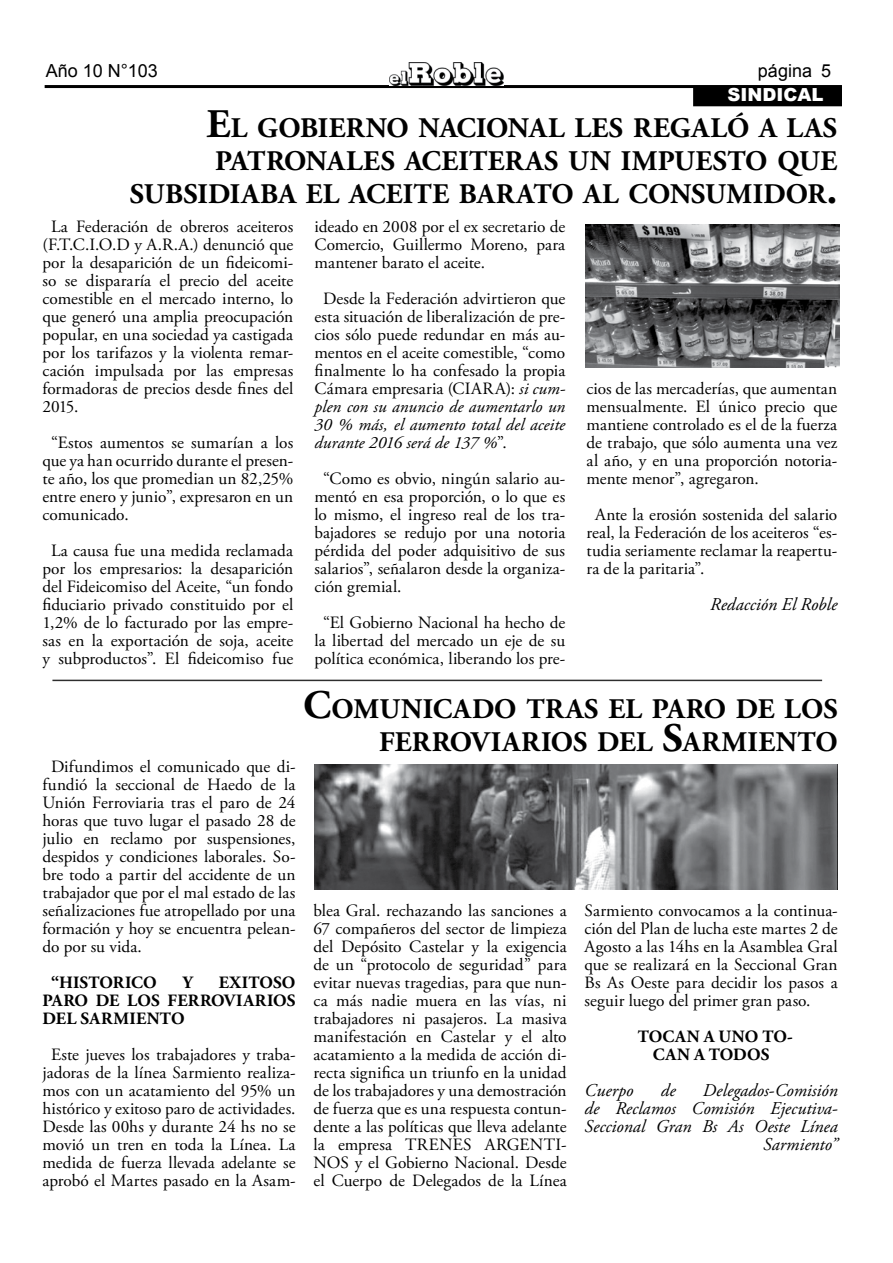
<style>
.page{position:relative;width:893px;height:1263px;background:#fff}
.page>*{position:absolute;margin:0;border:0;box-sizing:border-box;transform-origin:0 0}
.t1{font:700 28.35px/33px "Adobe Garamond Pro";letter-spacing:.01em;color:#000;text-align:right}
.t2{font:italic 18px/18px "Adobe Garamond Pro";color:#000;text-align:right}
.t3{font:18px "Arial";color:#000}
.t4{font:900 18px "Arial";color:#fff}
.t5{font:17.25px/18px "Adobe Garamond Pro";color:#000;text-align:justify}
.t6{font:700 17.25px/18px "Adobe Garamond Pro";letter-spacing:.01em;color:#000;text-align:justify}
.s1{font-size:40.5px}
.s2{font-style:italic}
</style>
<div class="page">
<hr style="left:45px;top:85px;width:797px;height:3px;background:#000">
<div style="left:694px;top:87px;width:147px;height:19px;background:#000"></div>
<img style="left:389px;top:62px;width:115px;height:23px">
<hr style="left:52px;top:680px;width:770px;height:1px;background:#000">
<img style="left:315px;top:764px;width:523px;height:125px">
<img style="left:585px;top:224px;width:254px;height:143px">
<p class="t3" style="left:46px;top:59px;width:114px">Año 10 N°103</p>
<p class="t3" style="left:758px;top:59px;width:75px">página 5</p>
<p class="t4" style="left:728px;top:81px;width:98px">SINDICAL</p>
<h1 class="t1" style="left:130px;top:112px;width:709px"><span class="s1">E</span>L GOBIERNO NACIONAL LES REGALÓ A LAS<br>PATRONALES ACEITERAS UN IMPUESTO QUE<br>SUBSIDIABA EL ACEITE BARATO AL CONSUMIDOR<span class="s1">.</span></h1>
<p class="t5" style="left:43px;top:218px;width:252px;text-indent:9px">La Federación de obreros aceiteros (F.T.C.I.O.D y A.R.A.) denunció que por la desaparición de un fideicomi&shy;so se dispararía el precio del aceite comestible en el mercado interno, lo que generó una amplia preocupación popular, en una sociedad ya castigada por los tarifazos y la violenta remar&shy;cación impulsada por las empresas formadoras de precios desde fines del 2015.</p>
<p class="t5" style="left:43px;top:434px;width:252px;text-indent:9px">“Estos aumentos se sumarían a los que ya han ocurrido durante el presen&shy;te año, los que promedian un 82,25% entre enero y junio”, expresaron en un comunicado.</p>
<p class="t5" style="left:43px;top:542px;width:252px;text-align:center">La causa fue una medida reclamada por los empresarios: la desaparición del Fideicomiso del Aceite, “un fondo fiduciario privado constituido por el 1,2% de lo facturado por las empre&shy;sas en la exportación de soja, aceite y subproductos”. El fideicomiso fue</p>
<p class="t5" style="left:315px;top:218px;width:252px">ideado en 2008 por el ex secretario de Comercio, Guillermo Moreno, para mantener barato el aceite.</p>
<p class="t5" style="left:315px;top:290px;width:252px;text-indent:9px">Desde la Federación advirtieron que esta situación de liberalización de pre&shy;cios sólo puede redundar en más au&shy;mentos en el aceite comestible, “como finalmente lo ha confesado la propia Cámara empresaria (CIARA): <span class="s2">si cum&shy;plen con su anuncio de aumentarlo un 30 % más, el aumento total del aceite durante 2016 será de 137 %</span>”.</p>
<p class="t5" style="left:315px;top:470px;width:252px;text-indent:9px">“Como es obvio, ningún salario au&shy;mentó en esa proporción, o lo que es lo mismo, el ingreso real de los tra&shy;bajadores se redujo por una notoria pérdida del poder adquisitivo de sus salarios”, señalaron desde la organiza&shy;ción gremial.</p>
<p class="t5" style="left:315px;top:614px;width:252px;text-align:center">“El Gobierno Nacional ha hecho de la libertad del mercado un eje de su política económica, liberando los pre-</p>
<p class="t5" style="left:586px;top:380px;width:252px">cios de las mercaderías, que aumentan mensualmente. El único precio que mantiene controlado es el de la fuerza de trabajo, que sólo aumenta una vez al año, y en una proporción notoria&shy;mente menor”, agregaron.</p>
<p class="t5" style="left:586px;top:506px;width:252px;text-indent:9px">Ante la erosión sostenida del salario real, la Federación de los aceiteros “es&shy;tudia seriamente reclamar la reapertu&shy;ra de la paritaria”.</p>
<p class="t2" style="left:710px;top:596px;width:129px">Redacción El Roble</p>
<p class="t5" style="left:43px;top:758px;width:255px;text-indent:9px">Difundimos el comunicado que di&shy;fundió la seccional de Haedo de la Unión Ferroviaria tras el paro de 24 horas que tuvo lugar el pasado 28 de julio en reclamo por suspensiones, despidos y condiciones laborales. So&shy;bre todo a partir del accidente de un trabajador que por el mal estado de las señalizaciones fue atropellado por una formación y hoy se encuentra pelean&shy;do por su vida.</p>
<p class="t6" style="left:51px;top:974px;width:107px">“HISTORICO</p>
<p class="t6" style="left:183px;top:974px;width:11px">Y</p>
<p class="t6" style="left:43px;top:974px;width:255px;text-indent:176px">EXITOSO PARO DE LOS FERROVIARIOS DEL SARMIENTO</p>
<p class="t5" style="left:43px;top:1046px;width:255px;text-align:center">Este jueves los trabajadores y traba&shy;jadoras de la línea Sarmiento realiza&shy;mos con un acatamiento del 95% un histórico y exitoso paro de actividades.<br>Desde las 00hs y durante 24 hs no se movió un tren en toda la Línea. La medida de fuerza llevada adelante se aprobó el Martes pasado en la Asam-</p>
<h1 class="t1" style="left:303px;top:693px;width:536px"><span class="s1">C</span>OMUNICADO TRAS EL PARO DE LOS<br>FERROVIARIOS DEL <span class="s1">S</span>ARMIENTO</h1>
<p class="t5" style="left:314px;top:902px;width:255px">blea Gral. rechazando las sanciones a 67 compañeros del sector de limpieza del Depósito Castelar y la exigencia de un “protocolo de seguridad” para evitar nuevas tragedias, para que nun&shy;ca más nadie muera en las vías, ni trabajadores ni pasajeros. La masiva manifestación en Castelar y el alto acatamiento a la medida de acción di&shy;recta significa un triunfo en la unidad de los trabajadores y una demostración de fuerza que es una respuesta contun&shy;dente a las políticas que lleva adelante la empresa TRENES ARGENTI-NOS y el Gobierno Nacional. Desde el Cuerpo de Delegados de la Línea</p>
<p class="t5" style="left:585px;top:902px;width:255px">Sarmiento convocamos a la continua&shy;ción del Plan de lucha este martes 2 de Agosto a las 14hs en la Asamblea Gral que se realizará en la Seccional Gran Bs As Oeste para decidir los pasos a seguir luego del primer gran paso.</p>
<p class="t6" style="left:638px;top:1028px;width:156px;text-align:center">TOCAN A UNO TO-<br>CAN A TODOS</p>
<p class="t2" style="left:585px;top:1082px;width:255px">Delegados-Comisión<br>de Reclamos Comisión Ejecutiva-<br>Seccional Gran Bs As Oeste Línea<br>Sarmiento”</p>
<p class="t2" style="left:585px;top:1082px;width:50px">Cuerpo</p>
<p class="t2" style="left:661px;top:1082px;width:16px">de</p>
</div>
